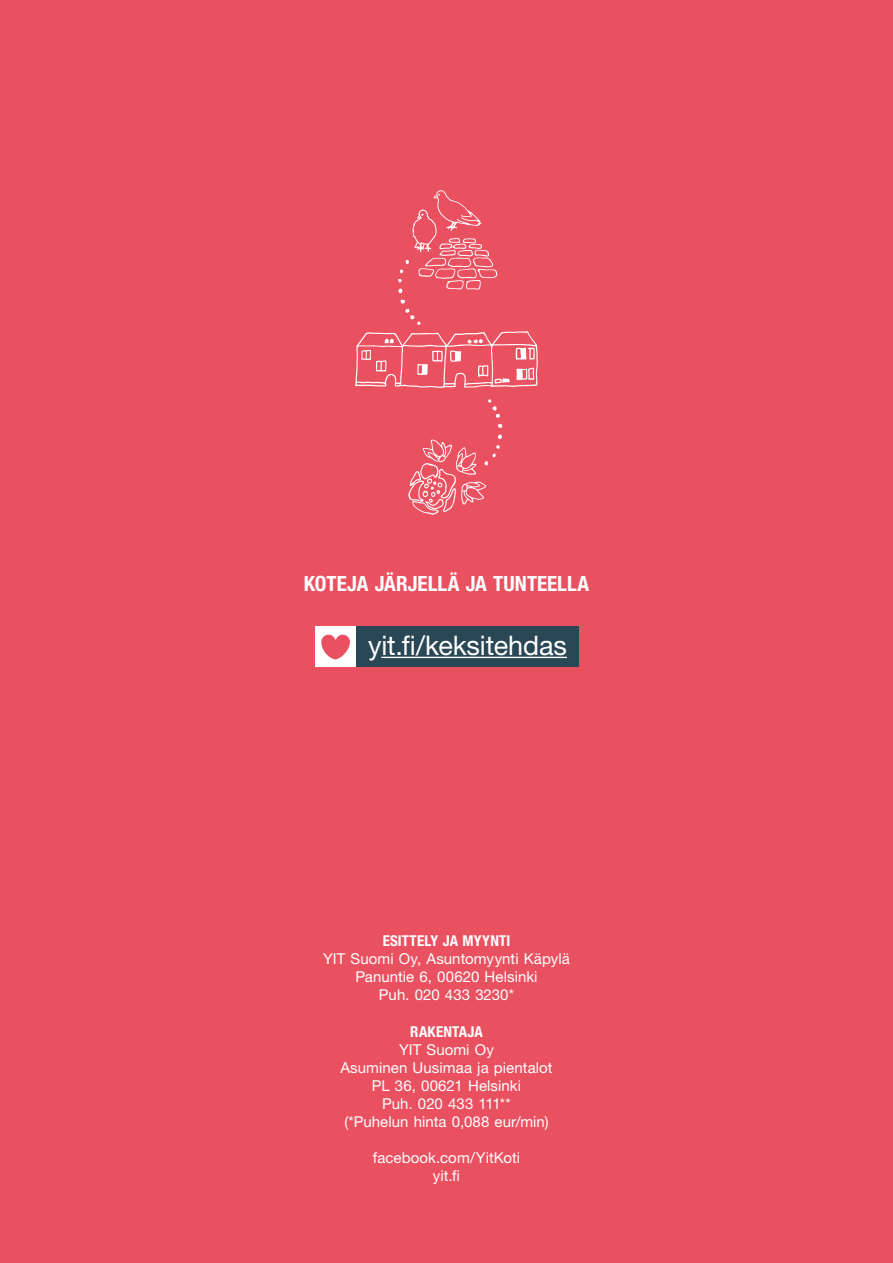
<style>
.page{position:relative;width:893px;height:1263px;background:#ea5160}
.page>*{position:absolute;margin:0;border:0;box-sizing:border-box;transform-origin:0 0}
.t1{font:27px "Helvetica Neue LT Pro";letter-spacing:-.005em;color:#fff}
.t2{font:700 condensed 21px "Helvetica Neue LT Pro";color:#fff}
.t3{font:15px/18px "Helvetica Neue LT Pro";letter-spacing:.005em;color:#fff;text-align:center}
.t4{font:700 condensed 15px "Helvetica Neue LT Pro";letter-spacing:.01em;color:#fff}
</style>
<div class="page">
<svg style="left:355px;top:331px;width:183px;height:57px"></svg>
<svg style="left:497px;top:424px;width:5px;height:4px"></svg>
<svg style="left:408px;top:434px;width:94px;height:81px"></svg>
<svg style="left:488px;top:399px;width:12px;height:19px"></svg>
<svg style="left:398px;top:190px;width:99px;height:103px"></svg>
<svg style="left:400px;top:300px;width:21px;height:25px"></svg>
<div style="left:315px;top:626px;width:41px;height:40px;background:#fff"></div>
<svg style="left:321px;top:635px;width:29px;height:24px"></svg>
<div style="left:356px;top:626px;width:223px;height:40px;background:#294754"></div>
<hr style="left:381px;top:657px;width:186px;height:1px;background:#fff">
<h2 class="t2" style="left:304px;top:571px;width:287px">KOTEJA JÄRJELLÄ JA TUNTEELLA</h2>
<h1 class="t1" style="left:368px;top:628px;width:201px">yit.fi/keksitehdas</h1>
<p class="t4" style="left:383px;top:932px;width:129px">ESITTELY JA MYYNTI</p>
<p class="t3" style="left:323px;top:950px;width:248px">YIT Suomi Oy, Asuntomyynti Käpylä<br>Panuntie 6, 00620 Helsinki<br>Puh. 020 433 3230*</p>
<p class="t4" style="left:410px;top:1022px;width:74px">RAKENTAJA</p>
<p class="t3" style="left:340px;top:1040px;width:214px">YIT Suomi Oy<br>Asuminen Uusimaa ja pientalot<br>PL 36, 00621 Helsinki<br>Puh. 020 433 111**<br>(*Puhelun hinta 0,088 eur/min)</p>
<p class="t3" style="left:373px;top:1148px;width:149px">facebook.com/YitKoti yit.fi</p>
</div>
